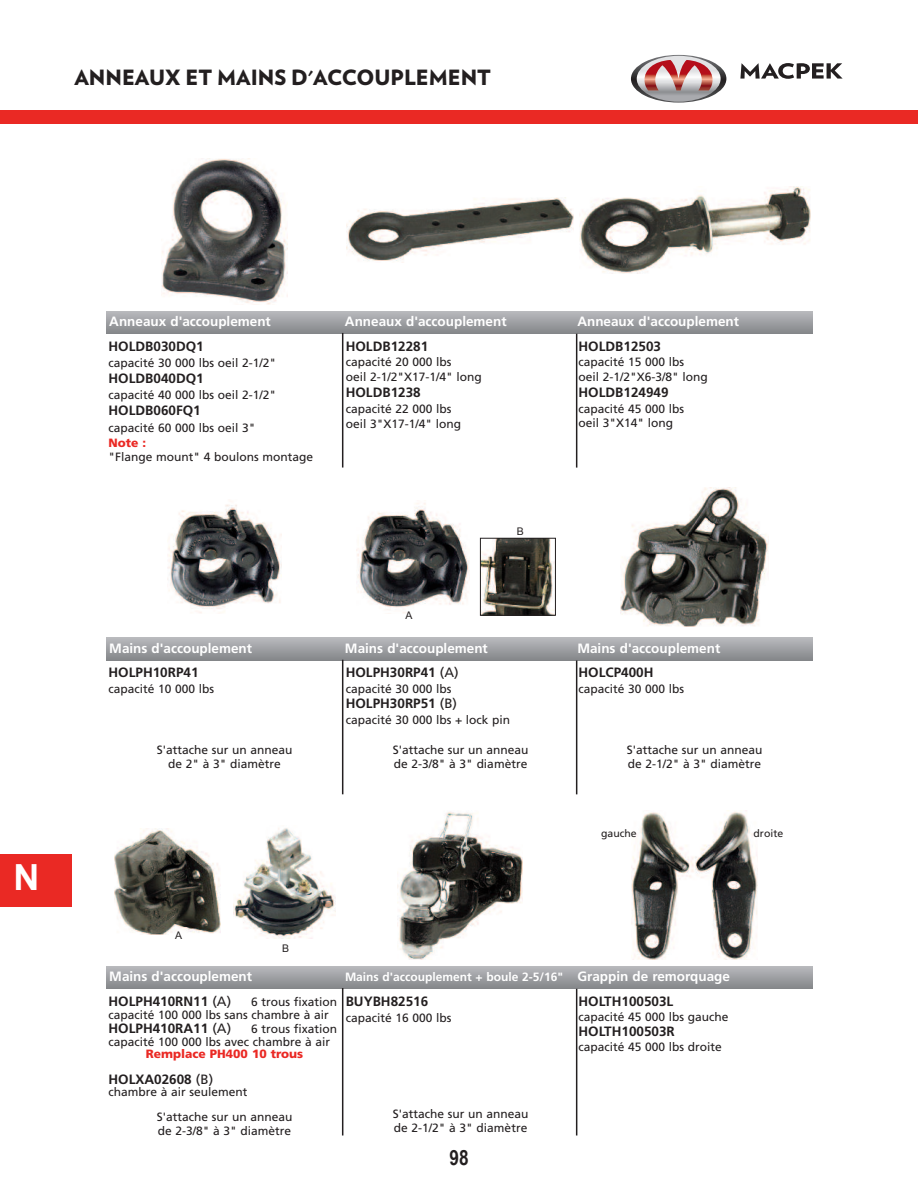
<style>
.page{position:relative;width:918px;height:1188px;background:#fff}
.page>*{position:absolute;margin:0;border:0;box-sizing:border-box;transform-origin:0 0}
.t1{font:700 36px "Arial";color:#fff}
.t2{font:900 21px "Verlag";color:#231f20}
.t3{font:700 21px "Arial Narrow";color:#231f20}
.t4{font:700 13.5px "Frutiger";color:#231f20}
.t5{font:700 13.5px "Frutiger";color:#fff}
.t6{font:12px/14.4px "Frutiger";color:#231f20}
.t7{font:700 12px "Frutiger";color:#fff}
.t8{font:900 12px "Frutiger";color:#ea2924}
.t9{font:10.5px "Frutiger";color:#231f20}
.t10{font:10.5px "Arial";color:#231f20}
.s1{font-weight:900;color:#ea2924}
.s2{font-weight:400}
.s3{font-size:13.5px}
</style>
<div class="page">
<img style="left:162px;top:158px;width:126px;height:146px">
<img style="left:346px;top:198px;width:227px;height:63px">
<img style="left:579px;top:187px;width:231px;height:86px">
<div style="left:106px;top:311px;width:706px;height:22px;background:linear-gradient(to bottom,#b8b9bd,#888a8e)"></div>
<hr style="left:342px;top:333px;width:1px;height:135px;background:#231f20">
<hr style="left:576px;top:334px;width:1px;height:134px;background:#231f20">
<img style="left:168px;top:504px;width:114px;height:109px">
<img style="left:357px;top:503px;width:113px;height:110px">
<img style="left:621px;top:487px;width:148px;height:139px">
<div style="left:106px;top:638px;width:706px;height:22px;background:linear-gradient(to bottom,#b7b8bc,#888a8d)"></div>
<hr style="left:342px;top:660px;width:1px;height:134px;background:#231f20">
<hr style="left:576px;top:660px;width:1px;height:134px;background:#231f20">
<img style="left:114px;top:828px;width:107px;height:106px">
<img style="left:233px;top:828px;width:103px;height:111px">
<img style="left:397px;top:811px;width:125px;height:148px">
<img style="left:632px;top:811px;width:126px;height:148px">
<div style="left:106px;top:966px;width:706px;height:22px;background:linear-gradient(to bottom,#b8b9bd,#888a8e)"></div>
<hr style="left:342px;top:988px;width:1px;height:148px;background:#231f20">
<hr style="left:576px;top:989px;width:1px;height:147px;background:#231f20">
<svg style="left:631px;top:55px;width:95px;height:48px"></svg>
<svg style="left:740px;top:63px;width:103px;height:16px"></svg>
<div style="left:0;top:110px;width:918px;height:13px;background:#ea2924"></div>
<img style="left:482px;top:540px;width:72px;height:74px">
<div style="left:480px;top:538px;width:76px;height:78px;border:1px solid #231f20"></div>
<div style="left:0;top:854px;width:72px;height:53px;background:#ea2924"></div>
<p class="t2" style="left:74px;top:70px;width:418px">ANNEAUX ET MAINS D'ACCOUPLEMENT</p>
<p class="t1" style="left:14px;top:857px;width:27px">N</p>
<p class="t5" style="left:109px;top:316px;width:163px">Anneaux d'accouplement</p>
<p class="t5" style="left:345px;top:316px;width:163px">Anneaux d'accouplement</p>
<p class="t5" style="left:577px;top:316px;width:163px">Anneaux d'accouplement</p>
<p class="t4" style="left:109px;top:341px;width:97px">HOLDB030DQ1</p>
<p class="t6" style="left:109px;top:356px;width:169px">capacité 30 000 lbs oeil 2-1/2"</p>
<p class="t4" style="left:109px;top:373px;width:97px">HOLDB040DQ1</p>
<p class="t6" style="left:109px;top:389px;width:169px">capacité 40 000 lbs oeil 2-1/2"</p>
<p class="t4" style="left:109px;top:405px;width:94px">HOLDB060FQ1</p>
<p class="t6" style="left:109px;top:421px;width:206px">capacité 60 000 lbs oeil 3"<br><span class="s1">Note :<br></span>"Flange mount" 4 boulons montage</p>
<p class="t4" style="left:346px;top:341px;width:84px">HOLDB12281</p>
<p class="t6" style="left:346px;top:355px;width:138px;line-height:15.5px">capacité 20 000 lbs<br>oeil 2-1/2"X17-1/4" long</p>
<p class="t4" style="left:346px;top:387px;width:77px">HOLDB1238</p>
<p class="t6" style="left:346px;top:402px;width:117px;line-height:15.5px">capacité 22 000 lbs oeil 3"X17-1/4" long</p>
<p class="t10" style="left:406px;top:609px;width:9px">A</p>
<p class="t10" style="left:517px;top:525px;width:9px">B</p>
<p class="t4" style="left:579px;top:341px;width:84px">HOLDB12503</p>
<p class="t6" style="left:579px;top:355px;width:131px;line-height:15.5px">capacité 15 000 lbs oeil 2-1/2"X6-3/8" long</p>
<p class="t4" style="left:579px;top:387px;width:92px">HOLDB124949</p>
<p class="t6" style="left:579px;top:402px;width:107px">capacité 45 000 lbs oeil 3"X14" long</p>
<p class="t5" style="left:109px;top:643px;width:144px">Mains d'accouplement</p>
<p class="t5" style="left:345px;top:643px;width:144px">Mains d'accouplement</p>
<p class="t5" style="left:577px;top:643px;width:144px">Mains d'accouplement</p>
<p class="t4" style="left:109px;top:667px;width:92px">HOLPH10RP41</p>
<p class="t6" style="left:109px;top:683px;width:107px">capacité 10 000 lbs</p>
<p class="t6" style="left:157px;top:743px;width:137px;text-align:center">S'attache sur un anneau de 2" à 3" diamètre</p>
<p class="t10" style="left:175px;top:929px;width:9px">A</p>
<p class="t10" style="left:282px;top:942px;width:9px">B</p>
<p class="t4" style="left:346px;top:667px;width:114px">HOLPH30RP41 <span class="s2">(A)</span></p>
<p class="t6" style="left:346px;top:682px;width:107px">capacité 30 000 lbs</p>
<p class="t4" style="left:346px;top:698px;width:113px">HOLPH30RP51 <span class="s2">(B)</span></p>
<p class="t6" style="left:346px;top:714px;width:166px">capacité 30 000 lbs + lock pin</p>
<p class="t6" style="left:393px;top:743px;width:137px">S'attache sur un anneau de 2-3/8" à 3" diamètre</p>
<p class="t4" style="left:579px;top:667px;width:77px">HOLCP400H</p>
<p class="t6" style="left:579px;top:683px;width:107px">capacité 30 000 lbs</p>
<p class="t6" style="left:627px;top:743px;width:137px">S'attache sur un anneau de 2-1/2" à 3" diamètre</p>
<p class="t9" style="left:601px;top:829px;width:37px">gauche</p>
<p class="t9" style="left:754px;top:829px;width:31px">droite</p>
<p class="t5" style="left:109px;top:971px;width:144px">Mains d'accouplement</p>
<p class="t7" style="left:345px;top:972px;width:386px">Mains d'accouplement + boule 2-5/16" <span class="s3">Grappin de remorquage</span></p>
<p class="t4" style="left:109px;top:996px;width:124px">HOLPH410RN11 <span class="s2">(A)</span></p>
<p class="t6" style="left:109px;top:996px;width:230px;line-height:13.5px;text-indent:143px">6 trous fixation capacité 100 000 lbs sans chambre à air</p>
<p class="t4" style="left:109px;top:1023px;width:124px">HOLPH410RA11 <span class="s2">(A)</span></p>
<p class="t6" style="left:109px;top:1023px;width:230px;line-height:13.5px;text-indent:143px">6 trous fixation capacité 100 000 lbs avec chambre à air</p>
<p class="t8" style="left:146px;top:1049px;width:159px">Remplace PH400 10 trous</p>
<p class="t4" style="left:109px;top:1074px;width:106px">HOLXA02608 <span class="s2">(B)</span></p>
<p class="t6" style="left:157px;top:1080px;width:137px;line-height:25.5px;text-indent:-48px">chambre à air seulement<br>S'attache sur un anneau</p>
<p class="t6" style="left:158px;top:1124px;width:135px">de 2-3/8" à 3" diamètre</p>
<p class="t4" style="left:346px;top:996px;width:84px">BUYBH82516</p>
<p class="t6" style="left:346px;top:1012px;width:107px">capacité 16 000 lbs</p>
<p class="t6" style="left:393px;top:1108px;width:137px">S'attache sur un anneau de 2-1/2" à 3" diamètre</p>
<p class="t3" style="left:449px;top:1145px;width:21px">98</p>
<p class="t4" style="left:579px;top:996px;width:96px">HOLTH100503L</p>
<p class="t6" style="left:579px;top:1010px;width:152px">capacité 45 000 lbs gauche</p>
<p class="t4" style="left:579px;top:1026px;width:98px">HOLTH100503R</p>
<p class="t6" style="left:579px;top:1041px;width:145px">capacité 45 000 lbs droite</p>
</div>
